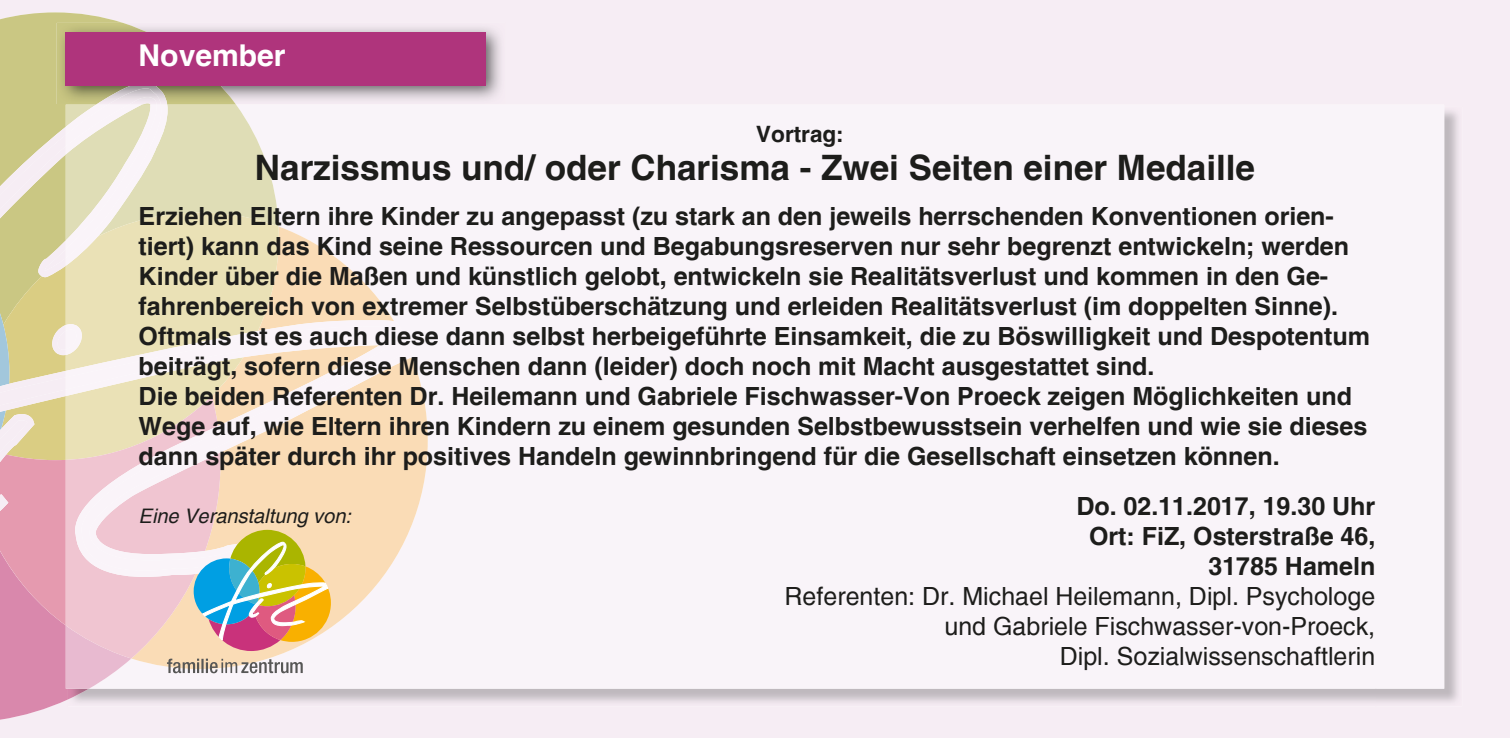
<style>
.page{position:relative;width:1510px;height:738px;background:#fff}
.page>*{position:absolute;margin:0;border:0;box-sizing:border-box;transform-origin:0 0}
.t1{font:700 35px "Helvetica";color:#1d1d1b}
.t2{font:700 30px "Helvetica";color:#fff}
.t3{font:700 25px/30px "Helvetica";color:#1d1d1b}
.t4{font:25px/30px "Helvetica";color:#1d1d1b;text-align:right}
.t5{font:700 22.5px "Helvetica";color:#1d1d1b}
.t6{font:italic 20px "Helvetica";color:#1d1d1b}
</style>
<div class="page">
<div style="left:0;top:0;width:1509px;height:737px;background:#f6edf4"></div>
<svg style="left:0;top:12px;width:236px;height:93px;background:#d4d09d"></svg>
<svg style="left:0;top:104px;width:167px;height:161px;background:#d4d09d"></svg>
<img style="left:1376px;top:107px;width:86px;height:599px">
<img style="left:330px;top:688px;width:1046px;height:18px">
<div style="left:330px;top:105px;width:1114px;height:583px;background:#f9f4f9"></div>
<svg style="left:330px;top:226px;width:98px;height:442px;fill:#f9f4f9"></svg>
<svg style="left:66px;top:105px;width:346px;height:471px"></svg>
<svg style="left:0;top:265px;width:330px;height:454px"></svg>
<img style="left:235px;top:23px;width:270px;height:81px">
<img style="left:57px;top:23px;width:178px;height:81px">
<img style="left:97px;top:85px;width:70px;height:19px">
<div style="left:66px;top:32px;width:420px;height:53px;background:#af347c"></div>
<p class="t2" style="left:139px;top:37px;width:148px">November</p>
<p class="t5" style="left:756px;top:120px;width:89px">Vortrag:</p>
<h1 class="t1" style="left:255px;top:145px;width:1001px">Narzissmus und/ oder Charisma - Zwei Seiten einer Medaille</h1>
<p class="t3" style="left:139px;top:200px;width:1232px">Erziehen Eltern ihre Kinder zu angepasst (zu stark an den jeweils herrschenden Konventionen orien&shy;tiert) kann das Kind seine Ressourcen und Begabungsreserven nur sehr begrenzt entwickeln; werden Kinder über die Maßen und künstlich gelobt, entwickeln sie Realitätsverlust und kommen in den Ge&shy;fahrenbereich von extremer Selbstüberschätzung und erleiden Realitätsverlust (im doppelten Sinne).<br>Oftmals ist es auch diese dann selbst herbeigeführte Einsamkeit, die zu Böswilligkeit und Despotentum beiträgt, sofern diese Menschen dann (leider) doch noch mit Macht ausgestattet sind.<br>Die beiden Referenten Dr. Heilemann und Gabriele Fischwasser-Von Proeck zeigen Möglichkeiten und Wege auf, wie Eltern ihren Kindern zu einem gesunden Selbstbewusstsein verhelfen und wie sie dieses dann später durch ihr positives Handeln gewinnbringend für die Gesellschaft einsetzen können.</p>
<p class="t3" style="left:1076px;top:490px;width:300px;text-align:right">Do. 02.11.2017, 19.30 Uhr<br>Ort: FiZ, Osterstraße 46,<br>31785 Hameln</p>
<p class="t4" style="left:784px;top:581px;width:592px">Referenten: Dr. Michael Heilemann, Dipl. Psychologe und Gabriele Fischwasser-von-Proeck,<br>Dipl. Sozialwissenschaftlerin</p>
<p class="t6" style="left:139px;top:503px;width:214px">Eine Veranstaltung von:</p>
</div>
